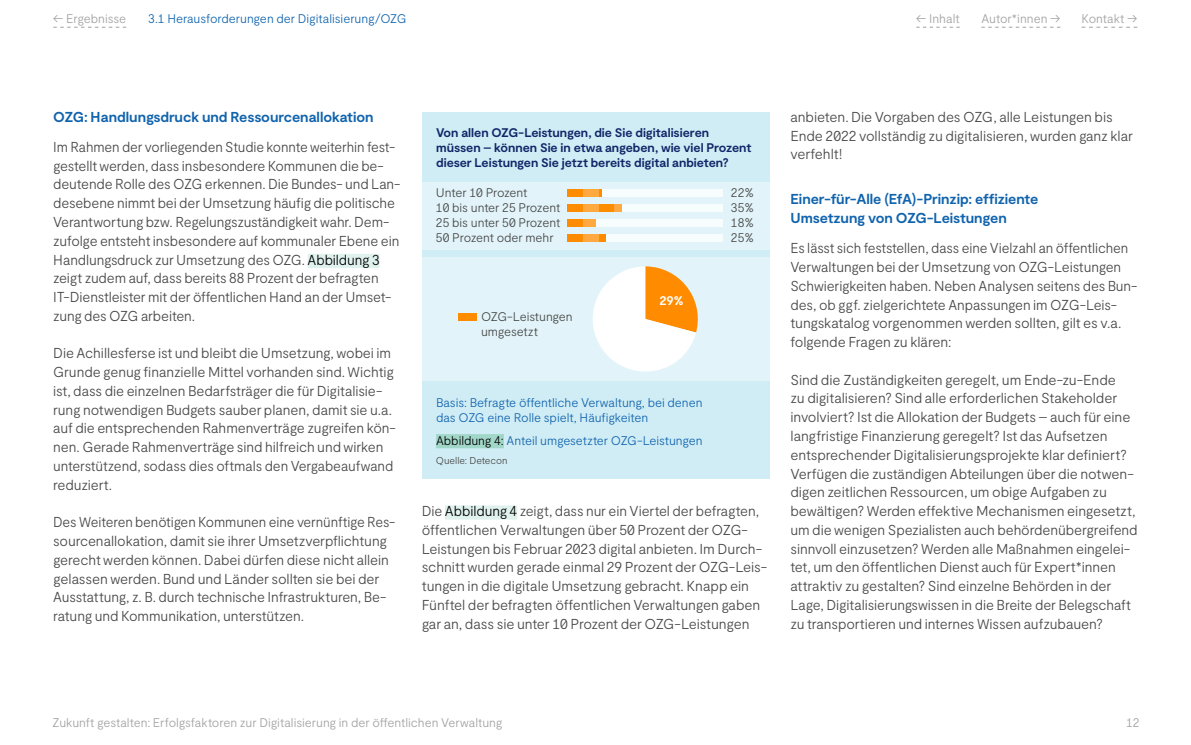
<style>
.page{position:relative;width:1191px;height:745px;background:#fff}
.page>*{position:absolute;margin:0;border:0;box-sizing:border-box;transform-origin:0 0}
.t1{font:300 14.38px/18.8px "Moderat";letter-spacing:-.01em;color:#464646}
.t2{font:300 14.38px/18.8px "Moderat";letter-spacing:-.01em;color:#464646;scale:.96 1}
.t3{font:700 14.38px/18.8px "Moderat";letter-spacing:-.005em;color:#1063ad}
.t4{font:300 12.5px/15px "Moderat";letter-spacing:-.005em;color:#1063ad}
.t5{font:700 12.5px/15px "Moderat";letter-spacing:-.005em;color:#122769}
.t6{font:300 12.5px "Moderat";color:#a1a1a1}
.t7{font:300 12.5px/15px "Moderat";letter-spacing:-.01em;color:#464646}
.t8{font:700 12.5px "Moderat";color:#fff}
.t9{font:300 10px "Moderat";letter-spacing:-.005em;color:#464646}
.s1{color:#000}
</style>
<div class="page">
<div style="left:445px;top:505px;width:72px;height:14px;background:#e0f2ed"></div>
<div style="left:308px;top:254px;width:71px;height:14px;background:#e0f2ed"></div>
<div style="left:422px;top:112px;width:347px;height:366px;background:#d0edf5"></div>
<div style="left:436px;top:434px;width:68px;height:14px;background:#a1d7c8"></div>
<div style="left:422px;top:182px;width:347px;height:67px;background:#e2f4f9"></div>
<div style="left:422px;top:257px;width:347px;height:123px;background:#e2f4f9"></div>
<div style="left:567px;top:189px;width:156px;height:8px;background:#f7fcfd"></div>
<div style="left:567px;top:189px;width:34px;height:8px;background:#ff8c00"></div>
<div style="left:567px;top:204px;width:156px;height:8px;background:#f7fcfd"></div>
<div style="left:567px;top:204px;width:55px;height:8px;background:#ff8c00"></div>
<div style="left:567px;top:219px;width:156px;height:8px;background:#f7fcfd"></div>
<div style="left:567px;top:219px;width:28px;height:8px;background:#ff8c00"></div>
<div style="left:567px;top:234px;width:156px;height:8px;background:#f7fcfd"></div>
<div style="left:567px;top:234px;width:39px;height:8px;background:#ff8c00"></div>
<div style="left:583px;top:204px;width:15px;height:8px;background:#ffa940"></div>
<div style="left:583px;top:189px;width:15px;height:8px;background:#ffa940"></div>
<div style="left:583px;top:234px;width:15px;height:8px;background:#ffa940"></div>
<div style="left:583px;top:219px;width:12px;height:8px;background:#ffa940"></div>
<div style="left:614px;top:204px;width:8px;height:8px;background:#ffa940"></div>
<svg style="left:593px;top:266px;width:105px;height:105px"></svg>
<div style="left:458px;top:313px;width:19px;height:8px;background:#ff8c00"></div>
<svg style="left:916px;top:27px;width:43px;height:1px"></svg>
<svg style="left:1081px;top:27px;width:56px;height:1px"></svg>
<svg style="left:981px;top:27px;width:79px;height:1px"></svg>
<svg style="left:53px;top:27px;width:73px;height:1px"></svg>
<p class="t6" style="left:53px;top:11px;width:74px">← Ergebnisse</p>
<p class="t4" style="left:148px;top:11px;width:260px">3.1 Herausforderungen der Digitalisierung/OZG</p>
<p class="t6" style="left:916px;top:11px;width:45px">← Inhalt</p>
<p class="t6" style="left:981px;top:11px;width:80px">Autor*innen →</p>
<p class="t6" style="left:1081px;top:11px;width:57px">Kontakt →</p>
<p class="t3" style="left:53px;top:108px;width:322px">OZG: Handlungsdruck und Ressourcenallokation</p>
<p class="t2" style="left:53px;top:138px;width:363px">Im Rahmen der vorliegenden Studie konnte weiterhin fest&shy;gestellt werden, dass insbesondere Kommunen die be&shy;deutende Rolle des OZG erkennen. Die Bundes- und Lan&shy;desebene nimmt bei der Umsetzung häufig die politische Verantwortung bzw. Regelungszuständigkeit wahr. Dem&shy;zufolge entsteht insbesondere auf kommunaler Ebene ein Handlungsdruck zur Umsetzung des OZG. <span class="s1">Abbildung 3 </span>zeigt zudem auf, dass bereits 88 Prozent der befragten IT-Dienstleister mit der öffentlichen Hand an der Umset&shy;zung des OZG arbeiten.</p>
<p class="t1" style="left:53px;top:344px;width:344px">Die Achillesferse ist und bleibt die Umsetzung, wobei im Grunde genug finanzielle Mittel vorhanden sind. Wichtig ist, dass die einzelnen Bedarfsträger die für Digitalisie&shy;rung notwendigen Budgets sauber planen, damit sie u.a. auf die entsprechenden Rahmenverträge zugreifen kön&shy;nen. Gerade Rahmenverträge sind hilfreich und wirken unterstützend, sodass dies oftmals den Vergabeaufwand reduziert.</p>
<p class="t2" style="left:53px;top:513px;width:358px">Des Weiteren benötigen Kommunen eine vernünftige Res&shy;sourcenallokation, damit sie ihrer Umsetzverpflichtung gerecht werden können. Dabei dürfen diese nicht allein gelassen werden. Bund und Länder sollten sie bei der Ausstattung, z. B. durch technische Infrastrukturen, Be&shy;ratung und Kommunikation, unterstützen.</p>
<p class="t5" style="left:436px;top:125px;width:317px">Von allen OZG-Leistungen, die Sie digitalisieren müssen – können Sie in etwa angeben, wie viel Prozent dieser Leistungen Sie jetzt bereits digital anbieten?</p>
<p class="t7" style="left:436px;top:185px;width:126px">Unter 10 Prozent<br>10 bis unter 25 Prozent<br>25 bis unter 50 Prozent<br>50 Prozent oder mehr</p>
<p class="t7" style="left:481px;top:309px;width:93px">OZG-Leistungen umgesetzt</p>
<p class="t8" style="left:659px;top:293px;width:26px">29%</p>
<p class="t4" style="left:436px;top:395px;width:268px">Basis: Befragte öffentliche Verwaltung, bei denen das OZG eine Rolle spielt, Häufigkeiten</p>
<p class="t4" style="left:436px;top:433px;width:268px"><span class="s1">Abbildung 4:</span> Anteil umgesetzter OZG-Leistungen</p>
<p class="t9" style="left:436px;top:454px;width:73px">Quelle: Detecon</p>
<p class="t7" style="left:731px;top:185px;width:25px;text-align:justify">22% 35% 18% 25%</p>
<p class="t1" style="left:422px;top:501px;width:347px">Die <span class="s1">Abbildung 4</span> zeigt, dass nur ein Viertel der befragten, öffentlichen Verwaltungen über 50 Prozent der OZG-Leistungen bis Februar 2023 digital anbieten. Im Durch&shy;schnitt wurden gerade einmal 29 Prozent der OZG-Leis&shy;tungen in die digitale Umsetzung gebracht. Knapp ein Fünftel der befragten öffentlichen Verwaltungen gaben gar an, dass sie unter 10 Prozent der OZG-Leistungen</p>
<p class="t1" style="left:790px;top:108px;width:344px">anbieten. Die Vorgaben des OZG, alle Leistungen bis<br>Ende 2022 vollständig zu digitalisieren, wurden ganz klar verfehlt!</p>
<p class="t3" style="left:790px;top:190px;width:249px">Einer-für-Alle (EfA)-Prinzip: effiziente<br>Umsetzung von OZG-Leistungen</p>
<p class="t2" style="left:790px;top:239px;width:363px">Es lässt sich feststellen, dass eine Vielzahl an öffentlichen Verwaltungen bei der Umsetzung von OZG-Leistungen Schwierigkeiten haben. Neben Analysen seitens des Bun&shy;des, ob ggf. zielgerichtete Anpassungen im OZG-Leis&shy;tungskatalog vorgenommen werden sollten, gilt es v.a. folgende Fragen zu klären:</p>
<p class="t1" style="left:790px;top:370px;width:349px">Sind die Zuständigkeiten geregelt, um Ende-zu-Ende<br>zu digitalisieren? Sind alle erforderlichen Stakeholder involviert? Ist die Allokation der Budgets – auch für eine langfristige Finanzierung geregelt? Ist das Aufsetzen entsprechender Digitalisierungsprojekte klar definiert?<br>Verfügen die zuständigen Abteilungen über die notwen&shy;digen zeitlichen Ressourcen, um obige Aufgaben zu bewältigen? Werden effektive Mechanismen eingesetzt, um die wenigen Spezialisten auch behördenübergreifend sinnvoll einzusetzen? Werden alle Maßnahmen eingelei&shy;tet, um den öffentlichen Dienst auch für Expert*innen attraktiv zu gestalten? Sind einzelne Behörden in der Lage, Digitalisierungswissen in die Breite der Belegschaft zu transportieren und internes Wissen aufzubauen?</p>
<p class="t6" style="left:52px;top:715px;width:452px">Zukunft gestalten: Erfolgsfaktoren zur Digitalisierung in der öffentlichen Verwaltung</p>
<p class="t6" style="left:1126px;top:715px;width:15px">12</p>
</div>
